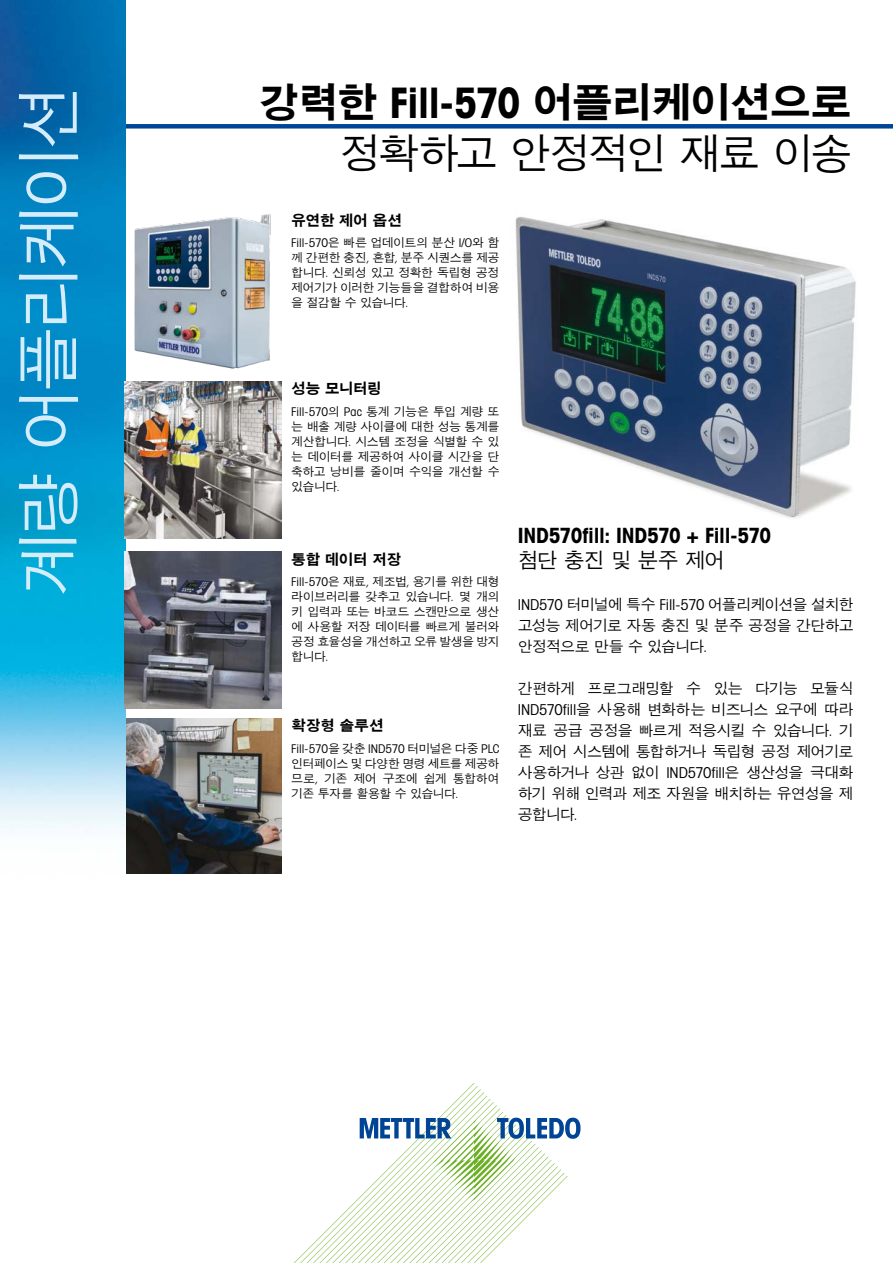
<style>
.page{position:relative;width:893px;height:1263px;background:#fff}
.page>*{position:absolute;margin:0;border:0;box-sizing:border-box;transform-origin:0 0}
.t1{font:500 66px "SM Gothic Std";letter-spacing:-.09em;color:#d5edfa}
.t2{font:500 42px/51px "SM Gothic Std";letter-spacing:-.08em;color:#000;text-align:right}
.t3{font:21px "Avant Gardefor MT Bd";letter-spacing:-.02em;color:#000}
.t4{font:500 21px "SM Gothic Std";letter-spacing:-.04em;color:#000}
.t5{font:500 15px/21px "SM Gothic Std";letter-spacing:-.065em;color:#000;text-align:justify}
.t6{font:700 15px "SM Gothic Std";letter-spacing:-.045em;color:#000}
.t7{font:500 12px/15px "SM Gothic Std";letter-spacing:-.05em;color:#000;text-align:justify}
.t8{font:12px "Avant Gardefor MT Bk";letter-spacing:-.005em;color:#000}
.s1{font-weight:700}
.s2{font-family:"Avant Gardefor MT Bd";font-weight:400}
.s3{font-family:"Avant Gardefor MT Bk";font-weight:400}
.s4{font-family:"SM Gothic Std";font-weight:500}
</style>
<div class="page">
<svg style="left:294px;top:1083px;width:286px;height:180px"></svg>
<div style="left:102px;top:124px;width:791px;height:5px;background:#004595"></div>
<img style="left:0;top:0;width:125px;height:829px">
<img style="left:515px;top:217px;width:341px;height:301px">
<img style="left:124px;top:381px;width:157px;height:158px">
<img style="left:126px;top:718px;width:155px;height:155px">
<img style="left:124px;top:551px;width:157px;height:158px">
<img style="left:124px;top:213px;width:147px;height:157px">
<h1 class="t1" style="left:15px;top:597px;width:515px;rotate:-90deg">계량 어플리케이션</h1>
<h2 class="t2" style="left:258px;top:80px;width:596px"><span class="s1">강력한</span> <span class="s2">Fill-570</span> <span class="s1">어플리케이션으로 </span>정확하고 안정적인 재료 이송</h2>
<p class="t6" style="left:291px;top:212px;width:113px">유연한 제어 옵션</p>
<p class="t7" style="left:291px;top:236px;width:210px"><span class="s3">Fill-570</span>은 빠른 업데이트의 분산 <span class="s3">I/O</span>와 함 께 간편한 충진<span class="s3">,</span> 혼합<span class="s3">,</span> 분주 시퀀스를 제공 합니다<span class="s3">.</span> 신뢰성 있고 정확한 독립형 공정 제어기가 이러한 기능들을 결합하여 비용 을 절감할 수 있습니다<span class="s3">.</span></p>
<p class="t6" style="left:291px;top:381px;width:92px">성능 모니터링</p>
<p class="t8" style="left:291px;top:404px;width:210px">Fill-570<span class="s4">의</span> Pac <span class="s4">통계 기능은 투입 계량 또</span></p>
<p class="t7" style="left:291px;top:420px;width:210px">는 배출 계량 사이클에 대한 성능 통계를 계산합니다<span class="s3">.</span> 시스템 조정을 식별할 수 있 는 데이터를 제공하여 사이클 시간을 단 축하고 낭비를 줄이며 수익을 개선할 수 있습니다<span class="s3">.</span></p>
<h3 class="t3" style="left:518px;top:522px;width:255px">IND570fill: IND570 + Fill-570</h3>
<h3 class="t4" style="left:518px;top:550px;width:209px">첨단 충진및 분주 제어</h3>
<p class="t5" style="left:518px;top:595px;width:337px"><span class="s3">IND570</span> 터미널에 특수 <span class="s3">Fill-570</span> 어플리케이션을 설치한 고성능 제어기로 자동 충진 및 분주 공정을 간단하고 안정적으로 만들 수 있습니다<span class="s3">.</span></p>
<p class="t5" style="left:518px;top:679px;width:337px">간편하게 프로그래밍할 수 있는 다기능 모듈식 <span class="s3">IND570fill</span>을 사용해 변화하는 비즈니스 요구에 따라 재료 공급 공정을 빠르게 적응시킬 수 있습니다<span class="s3">.</span> 기 존 제어 시스템에 통합하거나 독립형 공정 제어기로 사용하거나 상관 없이 <span class="s3">IND570fill</span>은 생산성을 극대화 하기 위해 인력과 제조 자원을 배치하는 유연성을 제 공합니다<span class="s3">.</span></p>
<p class="t6" style="left:291px;top:551px;width:112px">통합 데이터 저장</p>
<p class="t7" style="left:291px;top:575px;width:210px"><span class="s3">Fill-570</span>은 재료<span class="s3">,</span> 제조법<span class="s3">,</span> 용기를 위한 대형 라이브러리를 갖추고 있습니다<span class="s3">.</span> 몇 개의 키 입력과 또는 바코드 스캔만으로 생산 에 사용할 저장 데이터를 빠르게 불러와 공정 효율성을 개선하고 오류 발생을 방지 합니다<span class="s3">.</span></p>
<p class="t6" style="left:291px;top:718px;width:94px">확장형 솔루션</p>
<p class="t8" style="left:291px;top:741px;width:210px">Fill-570<span class="s4">을 갖춘</span> IND570 <span class="s4">터미널은 다중</span> PLC</p>
<p class="t7" style="left:291px;top:757px;width:210px">인터페이스 및 다양한 명령 세트를 제공하 므로<span class="s3">,</span> 기존 제어 구조에 쉽게 통합하여 기존 투자를 활용할 수 있습니다<span class="s3">.</span></p>
</div>
